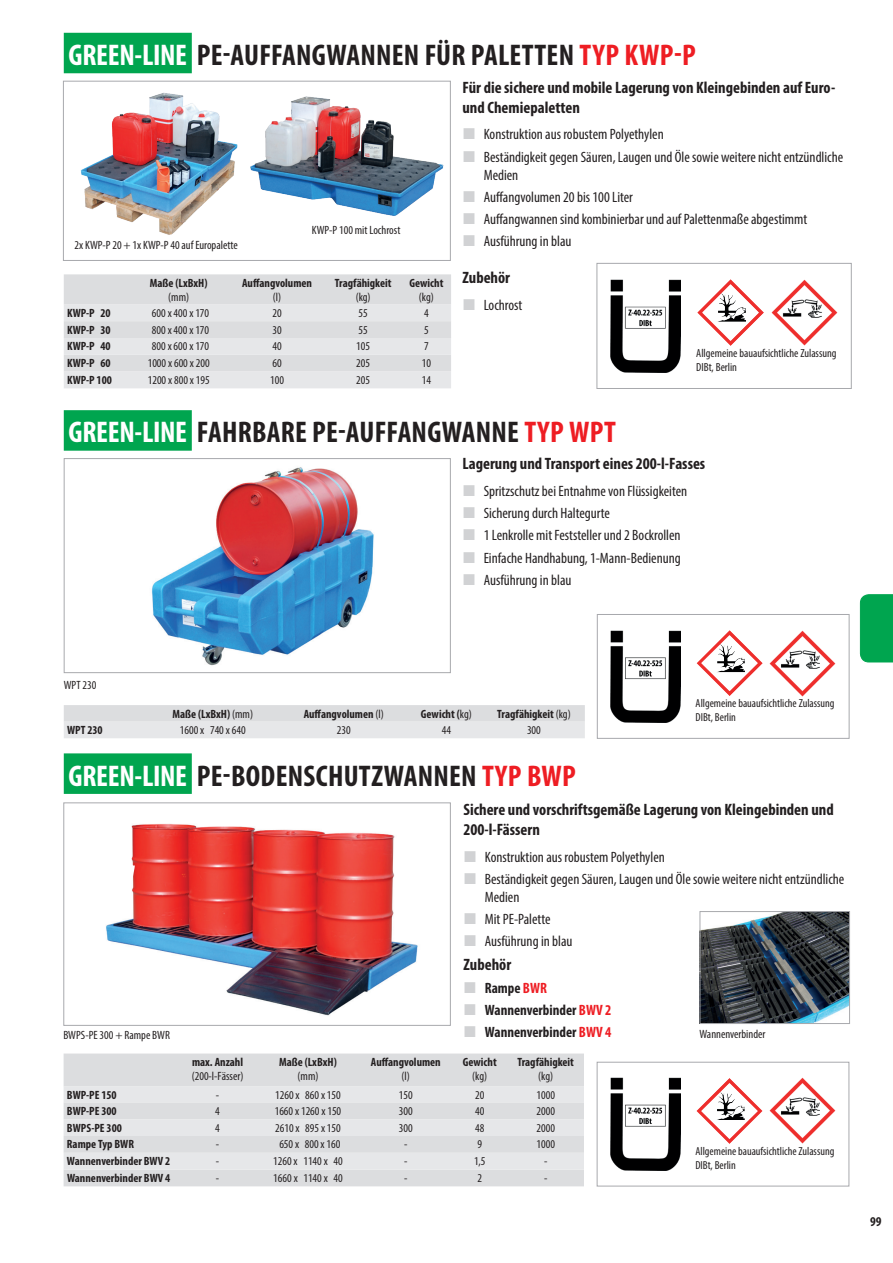
<style>
.page{position:relative;width:893px;height:1263px;background:#fff}
.page>*{position:absolute;margin:0;border:0;box-sizing:border-box;transform-origin:0 0}
.t1{font:700 condensed 30px "Myriad Pro";letter-spacing:.005em;color:#231f20}
.t2{font:700 condensed 16.5px/19.8px "Myriad Pro";color:#231f20}
.t3{font:condensed 15px/22.2px "Myriad Pro";color:#231f20}
.t4{font:700 condensed 15px/22.2px "Myriad Pro";color:#231f20}
.t5{font:700 condensed 13.5px "Myriad Pro";color:#231f20}
.t6{font:condensed 12px "Myriad Pro";color:#231f20}
.t7{font:700 condensed 12px "Myriad Pro";color:#231f20}
.t8{font:condensed 11.7px/14px "Myriad Pro";color:#231f20}
.s1{color:#fff}
.s2{color:#ee1d23}
.s3{font-weight:400}
</style>
<div class="page">
<div style="left:860px;top:594px;width:33px;height:69px;background:#00a54f"></div>
<img style="left:152px;top:467px;width:222px;height:199px">
<div style="left:64px;top:458px;width:387px;height:215px;border:1px solid #a8a9ad"></div>
<img style="left:702px;top:913px;width:146px;height:109px">
<div style="left:700px;top:911px;width:150px;height:113px;border:1px solid #a8a9ad"></div>
<img style="left:106px;top:824px;width:312px;height:192px">
<div style="left:63px;top:802px;width:388px;height:224px;border:1px solid #a8a9ad"></div>
<div style="left:63px;top:81px;width:388px;height:180px;border:1px solid #a8a9ad"></div>
<img style="left:81px;top:92px;width:157px;height:143px">
<img style="left:250px;top:96px;width:194px;height:120px">
<svg style="left:64px;top:274px;width:387px;height:114px;background:#e0e1e3"></svg>
<div style="left:597px;top:263px;width:255px;height:126px;border:1px solid #a8a9ad"></div>
<img style="left:697px;top:279px;width:67px;height:67px">
<img style="left:771px;top:279px;width:67px;height:67px">
<img style="left:610px;top:279px;width:71px;height:94px">
<svg style="left:64px;top:705px;width:521px;height:33px;background:#e1e2e4"></svg>
<div style="left:597px;top:614px;width:252px;height:125px;border:1px solid #a8a9ad"></div>
<img style="left:697px;top:630px;width:66px;height:66px">
<img style="left:770px;top:630px;width:66px;height:66px">
<img style="left:611px;top:630px;width:69px;height:93px">
<div style="left:64px;top:1053px;width:520px;height:133px;background:#dcdddf"></div>
<svg style="left:64px;top:1086px;width:520px;height:83px;background:#e2e3e5"></svg>
<div style="left:597px;top:1062px;width:252px;height:124px;border:1px solid #a8a9ad"></div>
<img style="left:696px;top:1078px;width:66px;height:66px">
<img style="left:770px;top:1078px;width:66px;height:66px">
<img style="left:610px;top:1078px;width:70px;height:92px">
<div style="left:64px;top:33px;width:128px;height:40px;background:#00a54f"></div>
<div style="left:64px;top:410px;width:128px;height:41px;background:#00a54f"></div>
<div style="left:64px;top:753px;width:128px;height:41px;background:#00a54f"></div>
<h1 class="t1" style="left:69px;top:36px;width:629px"><span class="s1">GREEN-LINE</span> PE-AUFFANGWANNEN FÜR PALETTEN <span class="s2">TYP KWP-P</span></h1>
<p class="t2" style="left:462px;top:77px;width:374px">Für die sichere und mobile Lagerung von Kleingebinden auf Euro&shy;und Chemiepaletten</p>
<p class="t3" style="left:484px;top:123px;width:361px">Konstruktion aus robustem Polyethylen<br>Beständigkeit gegen Säuren, Laugen und Öle sowie weitere nicht entzündliche</p>
<p class="t3" style="left:484px;top:163px;width:325px">Medien<br>Auffangvolumen 20 bis 100 Liter<br>Auffangwannen sind kombinierbar und auf Palettenmaße abgestimmt<br>Ausführung in blau</p>
<p class="t2" style="left:462px;top:268px;width:49px">Zubehör</p>
<p class="t3" style="left:484px;top:294px;width:40px">Lochrost</p>
<p class="t6" style="left:312px;top:222px;width:90px">KWP-P 100 mit Lochrost</p>
<p class="t6" style="left:75px;top:238px;width:165px">2x KWP-P 20 + 1x KWP-P 40 auf Europalette</p>
<p class="t7" style="left:150px;top:275px;width:59px">Maße (LxBxH)</p>
<p class="t6" style="left:168px;top:290px;width:22px">(mm)</p>
<p class="t7" style="left:242px;top:275px;width:71px">Auffangvolumen</p>
<p class="t6" style="left:273px;top:290px;width:10px">(l)</p>
<p class="t7" style="left:335px;top:275px;width:58px">Tragfähigkeit</p>
<p class="t6" style="left:356px;top:290px;width:16px">(kg)</p>
<p class="t7" style="left:409px;top:275px;width:35px">Gewicht</p>
<p class="t6" style="left:419px;top:290px;width:17px">(kg)</p>
<p class="t7" style="left:67px;top:305px;width:45px">KWP-P 20</p>
<p class="t6" style="left:152px;top:306px;width:59px">600 x 400 x 170</p>
<p class="t6" style="left:272px;top:306px;width:11px">20</p>
<p class="t6" style="left:359px;top:306px;width:11px">55</p>
<p class="t6" style="left:424px;top:306px;width:6px">4</p>
<p class="t7" style="left:67px;top:322px;width:45px">KWP-P 30</p>
<p class="t6" style="left:152px;top:322px;width:59px">800 x 400 x 170</p>
<p class="t6" style="left:272px;top:322px;width:11px">30</p>
<p class="t6" style="left:359px;top:322px;width:11px">55</p>
<p class="t6" style="left:424px;top:322px;width:6px">5</p>
<p class="t7" style="left:67px;top:339px;width:45px">KWP-P 40</p>
<p class="t6" style="left:152px;top:339px;width:59px">800 x 600 x 170</p>
<p class="t6" style="left:272px;top:339px;width:11px">40</p>
<p class="t6" style="left:356px;top:339px;width:15px">105</p>
<p class="t6" style="left:424px;top:339px;width:6px">7</p>
<p class="t7" style="left:67px;top:356px;width:45px">KWP-P 60</p>
<p class="t6" style="left:148px;top:356px;width:63px">1000 x 600 x 200</p>
<p class="t6" style="left:272px;top:356px;width:11px">60</p>
<p class="t6" style="left:356px;top:356px;width:15px">205</p>
<p class="t6" style="left:422px;top:356px;width:11px">10</p>
<p class="t7" style="left:67px;top:372px;width:46px">KWP-P 100</p>
<p class="t6" style="left:148px;top:373px;width:63px">1200 x 800 x 195</p>
<p class="t6" style="left:270px;top:373px;width:15px">100</p>
<p class="t6" style="left:356px;top:373px;width:15px">205</p>
<p class="t6" style="left:422px;top:373px;width:11px">14</p>
<p class="t8" style="left:696px;top:346px;width:142px">Allgemeine bauaufsichtliche Zulassung<br>DIBt, Berlin</p>
<h1 class="t1" style="left:69px;top:414px;width:549px"><span class="s1">GREEN-LINE</span> FAHRBARE PE-AUFFANGWANNE <span class="s2">TYP WPT</span></h1>
<p class="t2" style="left:462px;top:454px;width:244px">Lagerung und Transport eines 200-l-Fasses</p>
<p class="t3" style="left:484px;top:480px;width:205px">Spritzschutz bei Entnahme von Flüssigkeiten Sicherung durch Haltegurte<br>1 Lenkrolle mit Feststeller und 2 Bockrollen Einfache Handhabung, 1-Mann-Bedienung Ausführung in blau</p>
<p class="t6" style="left:64px;top:678px;width:34px">WPT 230</p>
<p class="t7" style="left:172px;top:706px;width:82px">Maße (LxBxH) <span class="s3">(mm)</span></p>
<p class="t7" style="left:304px;top:706px;width:82px">Auffangvolumen <span class="s3">(l)</span></p>
<p class="t7" style="left:421px;top:706px;width:52px">Gewicht (<span class="s3">kg)</span></p>
<p class="t7" style="left:497px;top:706px;width:75px">Tragfähigkeit <span class="s3">(kg)</span></p>
<p class="t7" style="left:67px;top:723px;width:37px">WPT 230</p>
<p class="t6" style="left:180px;top:723px;width:67px">1600 x 740 x 640</p>
<p class="t6" style="left:337px;top:723px;width:15px">230</p>
<p class="t6" style="left:442px;top:723px;width:11px">44</p>
<p class="t6" style="left:527px;top:723px;width:15px">300</p>
<p class="t8" style="left:696px;top:696px;width:140px">Allgemeine bauaufsichtliche Zulassung<br>DIBt, Berlin</p>
<h1 class="t1" style="left:69px;top:757px;width:509px"><span class="s1">GREEN-LINE</span> PE-BODENSCHUTZWANNEN <span class="s2">TYP BWP</span></h1>
<p class="t2" style="left:463px;top:799px;width:372px">Sichere und vorschriftsgemäße Lagerung von Kleingebinden und<br>200-l-Fässern</p>
<p class="t3" style="left:485px;top:845px;width:361px">Konstruktion aus robustem Polyethylen<br>Beständigkeit gegen Säuren, Laugen und Öle sowie weitere nicht entzündliche</p>
<p class="t3" style="left:485px;top:886px;width:89px">Medien<br>Mit PE-Palette<br>Ausführung in blau</p>
<p class="t2" style="left:463px;top:955px;width:49px">Zubehör</p>
<p class="t4" style="left:485px;top:976px;width:128px">Rampe <span class="s2">BWR<br></span>Wannenverbinder <span class="s2">BWV 2</span></p>
<p class="t6" style="left:63px;top:1027px;width:108px">BWPS-PE 300 + Rampe BWR</p>
<p class="t4" style="left:485px;top:1021px;width:128px">Wannenverbinder <span class="s2">BWV 4</span></p>
<p class="t6" style="left:700px;top:1026px;width:67px">Wannenverbinder</p>
<p class="t7" style="left:192px;top:1054px;width:53px">max. Anzahl</p>
<p class="t6" style="left:192px;top:1069px;width:53px">(200-l-Fässer)</p>
<p class="t7" style="left:279px;top:1054px;width:59px">Maße (LxBxH)</p>
<p class="t6" style="left:298px;top:1069px;width:22px">(mm)</p>
<p class="t7" style="left:371px;top:1054px;width:71px">Auffangvolumen</p>
<p class="t6" style="left:402px;top:1069px;width:10px">(l)</p>
<p class="t7" style="left:463px;top:1054px;width:35px">Gewicht</p>
<p class="t6" style="left:472px;top:1069px;width:17px">(kg)</p>
<p class="t7" style="left:517px;top:1054px;width:58px">Tragfähigkeit</p>
<p class="t6" style="left:538px;top:1069px;width:16px">(kg)</p>
<p class="t7" style="left:67px;top:1087px;width:51px">BWP-PE 150</p>
<p class="t6" style="left:216px;top:1088px;width:5px">-</p>
<p class="t6" style="left:275px;top:1088px;width:67px">1260 x 860 x 150</p>
<p class="t6" style="left:399px;top:1088px;width:15px">150</p>
<p class="t6" style="left:475px;top:1088px;width:11px">20</p>
<p class="t6" style="left:536px;top:1088px;width:20px">1000</p>
<p class="t7" style="left:67px;top:1103px;width:51px">BWP-PE 300</p>
<p class="t6" style="left:215px;top:1103px;width:6px">4</p>
<p class="t6" style="left:275px;top:1103px;width:68px">1660 x 1260 x 150</p>
<p class="t6" style="left:399px;top:1103px;width:15px">300</p>
<p class="t6" style="left:475px;top:1103px;width:11px">40</p>
<p class="t6" style="left:536px;top:1103px;width:20px">2000</p>
<p class="t7" style="left:67px;top:1120px;width:56px">BWPS-PE 300</p>
<p class="t6" style="left:215px;top:1120px;width:6px">4</p>
<p class="t6" style="left:275px;top:1120px;width:67px">2610 x 895 x 150</p>
<p class="t6" style="left:399px;top:1120px;width:15px">300</p>
<p class="t6" style="left:475px;top:1120px;width:11px">48</p>
<p class="t6" style="left:536px;top:1120px;width:20px">2000</p>
<p class="t7" style="left:67px;top:1137px;width:69px">Rampe Typ BWR</p>
<p class="t6" style="left:216px;top:1137px;width:5px">-</p>
<p class="t6" style="left:279px;top:1137px;width:63px">650 x 800 x 160</p>
<p class="t6" style="left:404px;top:1137px;width:5px">-</p>
<p class="t6" style="left:477px;top:1137px;width:6px">9</p>
<p class="t6" style="left:536px;top:1137px;width:20px">1000</p>
<p class="t7" style="left:67px;top:1154px;width:105px">Wannenverbinder BWV 2</p>
<p class="t6" style="left:216px;top:1154px;width:5px">-</p>
<p class="t6" style="left:273px;top:1154px;width:71px">1260 x 1140 x 40</p>
<p class="t6" style="left:404px;top:1154px;width:5px">-</p>
<p class="t6" style="left:474px;top:1154px;width:13px">1,5</p>
<p class="t6" style="left:544px;top:1154px;width:5px">-</p>
<p class="t7" style="left:67px;top:1170px;width:105px">Wannenverbinder BWV 4</p>
<p class="t6" style="left:216px;top:1171px;width:5px">-</p>
<p class="t6" style="left:273px;top:1171px;width:71px">1660 x 1140 x 40</p>
<p class="t6" style="left:404px;top:1171px;width:5px">-</p>
<p class="t6" style="left:477px;top:1171px;width:6px">2</p>
<p class="t6" style="left:544px;top:1171px;width:5px">-</p>
<p class="t8" style="left:695px;top:1144px;width:140px">Allgemeine bauaufsichtliche Zulassung<br>DIBt, Berlin</p>
<p class="t5" style="left:870px;top:1213px;width:13px">99</p>
</div>
